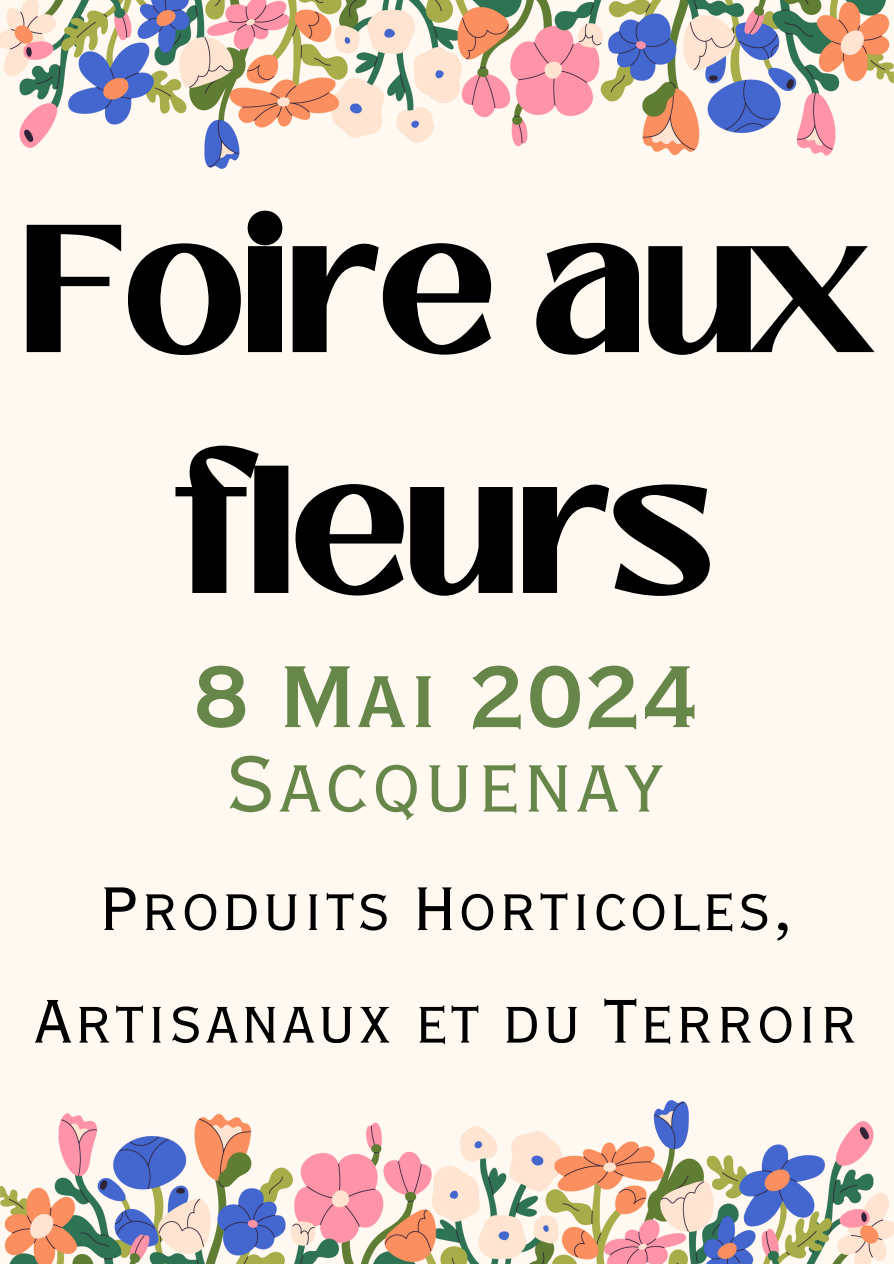
<style>
.page{position:relative;width:894px;height:1264px;background:#fff}
.page>*{position:absolute;margin:0;border:0;box-sizing:border-box;transform-origin:0 0}
.t1{font:700 172.05px/240.8px "Black Mango";color:#000;text-align:center}
.t2{font:115.5px "Copperplate Gothic LT Pro 30 BC";color:#678649}
.t3{font:105px "Copperplate Gothic LT Pro 29 BC";color:#678649}
.t4{font:81px/112.5px "Copperplate Gothic LT Pro 29 BC";color:#000;text-align:center}
</style>
<div class="page">
<div style="left:0;top:0;width:893px;height:1263px;background:#fff9f1"></div>
<img style="left:0;top:0;width:893px;height:169px">
<svg style="left:26px;top:210px;width:849px;height:145px"></svg>
<svg style="left:175px;top:445px;width:535px;height:151px"></svg>
<img style="left:0;top:1100px;width:893px;height:163px">
<h1 class="t1" style="left:21px;top:170px;width:850px">Foire aux fleurs</h1>
<h2 class="t2" style="left:192px;top:643px;width:508px">8 Mai 2024</h2>
<p class="t3" style="left:224px;top:735px;width:445px">Sacquenay</p>
<h2 class="t4" style="left:33px;top:855px;width:827px">Produits Horticoles,<br>Artisanaux et du Terroir</h2>
</div>
